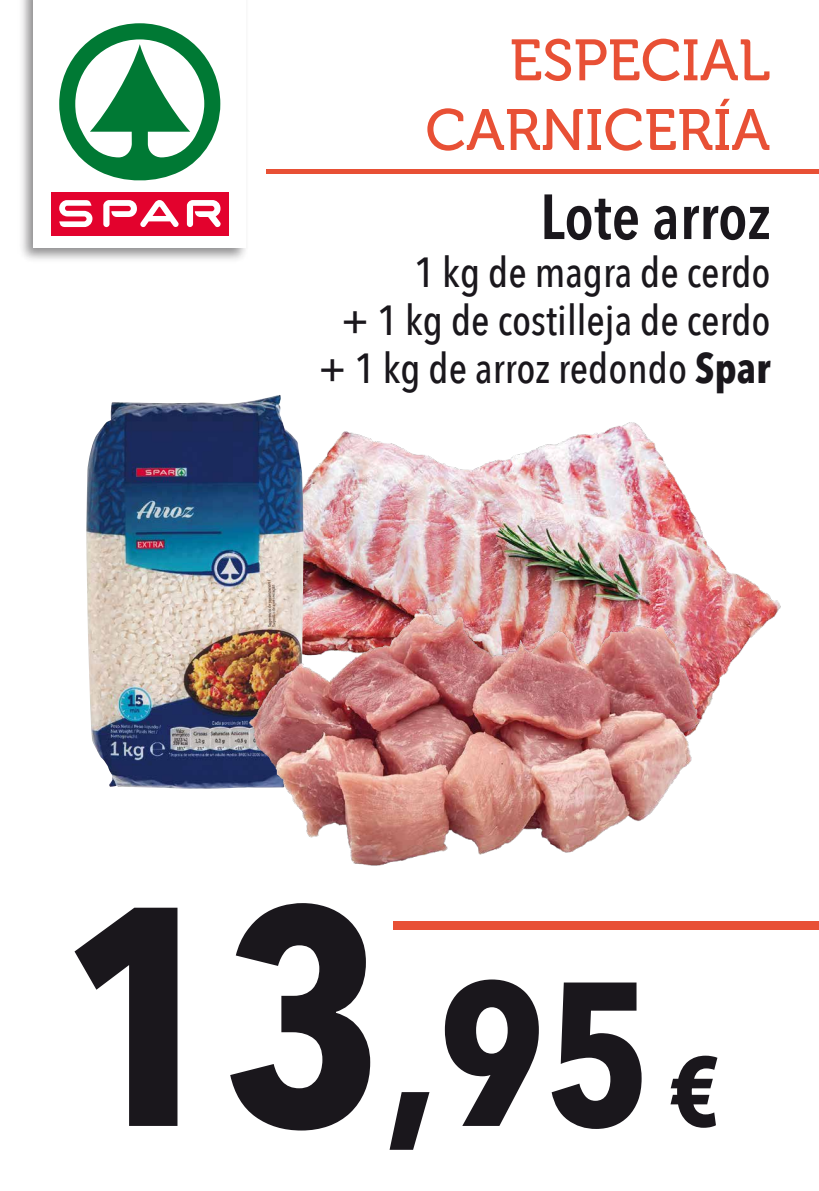
<style>
.page{position:relative;width:819px;height:1191px;background:#fff}
.page>*{position:absolute;margin:0;border:0;box-sizing:border-box;transform-origin:0 0}
.t1{font:700 202.47px "Avenir Next Condensed";color:#1a171c}
.t2{font:600 63px "Avenir Next Condensed";color:#1a171c}
.t3{font:58.01px/69.6px "Museo 500";color:#e85035;text-align:right}
.t4{font:500 42px/48.1px "Avenir Next Condensed";color:#1a171c;text-align:right}
.s1{font-weight:700}
.s2{font-size:308.09px}
.s3{font-size:96.6px}
</style>
<div class="page">
<div style="left:266px;top:169px;width:553px;height:5px;background:#e85035"></div>
<img style="left:21px;top:0;width:225px;height:260px">
<div style="left:34px;top:0;width:212px;height:247px;background:#fff"></div>
<div style="left:51px;top:192px;width:177px;height:43px;background:#e3022d"></div>
<svg style="left:59px;top:200px;width:33px;height:27px"></svg>
<svg style="left:187px;top:200px;width:34px;height:27px"></svg>
<svg style="left:103px;top:200px;width:76px;height:27px"></svg>
<svg style="left:59px;top:23px;width:161px;height:158px"></svg>
<img style="left:303px;top:422px;width:478px;height:284px">
<div style="left:393px;top:922px;width:426px;height:8px;background:#e85035"></div>
<img style="left:86px;top:395px;width:217px;height:393px">
<img style="left:241px;top:603px;width:467px;height:263px">
<h3 class="t3" style="left:425px;top:26px;width:346px">ESPECIAL<br>CARNICERÍA</h3>
<h2 class="t2" style="left:540px;top:162px;width:232px">Lote arroz</h2>
<p class="t4" style="left:318px;top:248px;width:453px">1 kg de magra de cerdo<br>+ 1 kg de costilleja de cerdo + 1 kg de arroz redondo <span class="s1">Spar</span></p>
<h1 class="t1" style="left:60px;top:930px;width:660px"><span class="s2">13</span>,95 <span class="s3">€</span></h1>
</div>
